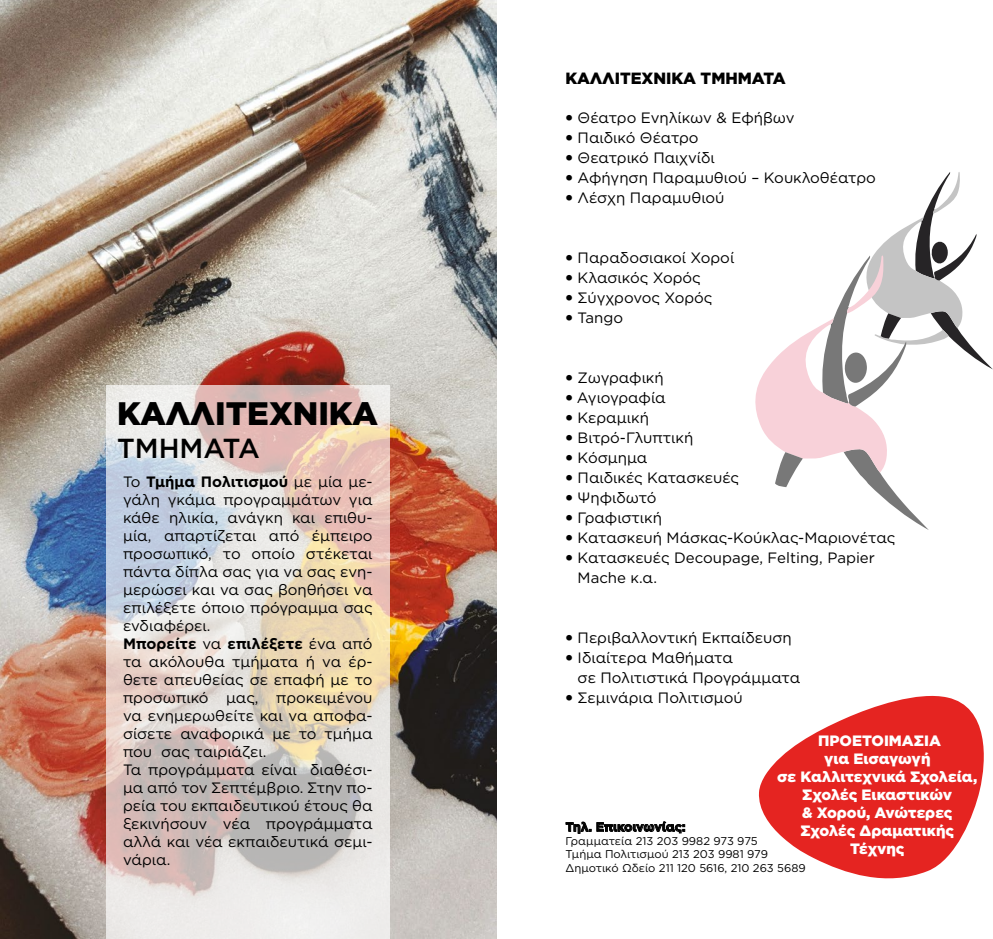
<style>
.page{position:relative;width:993px;height:939px;background:#fff}
.page>*{position:absolute;margin:0;border:0;box-sizing:border-box;transform-origin:0 0}
.t1{font:900 32.5px "Gotham";color:#000}
.t2{font:500 27.5px "Gotham";color:#000}
.t3{font:900 16.25px "Gotham";color:#000}
.t4{font:15px/18px "Gotham";letter-spacing:-.005em;color:#000}
.t5{font:900 15px/18px "Gotham";letter-spacing:-.005em;color:#fff;text-align:center}
.t6{font:700 12.5px "Gotham";letter-spacing:-.005em;color:#000}
.t7{font:11.25px/13.5px "Gotham";color:#000}
.s1{font-weight:700}
.s2{font-weight:900}
</style>
<div class="page">
<img style="left:0;top:0;width:496px;height:939px">
<svg style="left:106px;top:385px;width:284px;height:554px;background:#ded3cc"></svg>
<svg style="left:565px;top:821px;width:119px;height:13px"></svg>
<svg style="left:758px;top:695px;width:226px;height:184px;fill:#e52421"></svg>
<svg style="left:755px;top:172px;width:237px;height:358px"></svg>
<h1 class="t1" style="left:117px;top:399px;width:262px">ΚΑΛΛΙΤΕΧΝΙΚΑ</h1>
<h2 class="t2" style="left:117px;top:436px;width:144px">ΤΜΉΜΆΤΆ</h2>
<p class="t4" style="left:123px;top:473px;width:251px">Το <span class="s1">Τμήμα Πολιτισμού</span> με μία με&shy;γάλη γκάμα προγραμμάτων για κάθε ηλικία, ανάγκη και επιθυ&shy;μία, απαρτίζεται από έμπειρο προσωπικό, το οποίο στέκεται πάντα δίπλα σας για να σας ενη&shy;μερώσει και να σας βοηθήσει να επιλέξετε όποιο πρόγραμμα σας ενδιαφέρει.<br><span class="s1">Μπορείτε</span> να <span class="s1">επιλέξετε</span> ένα από τα ακόλουθα τμήματα ή να έρ&shy;θετε απευθείας σε επαφή με το προσωπικό μας, προκειμένου να ενημερωθείτε και να αποφα&shy;σίσετε αναφορικά με το τμήμα που σας ταιριάζει.<br>Τα προγράμματα είναι διαθέσι&shy;μα από τον Σεπτέμβριο. Στην πο&shy;ρεία του εκπαιδευτικού έτους θα ξεκινήσουν νέα προγράμματα αλλά και νέα εκπαιδευτικά σεμι&shy;νάρια.</p>
<p class="t3" style="left:565px;top:71px;width:221px">ΚΑΛΛΙΤΕΧΝΙΚΑ ΤΜΉΜΑΤΑ</p>
<p class="t4" style="left:565px;top:109px;width:230px"><span class="s2">•</span> Θέατρο Ενηλίκων &amp; Εφήβων</p>
<p class="t4" style="left:565px;top:129px;width:134px"><span class="s2">•</span> Παιδικό Θέατρο</p>
<p class="t4" style="left:565px;top:149px;width:151px"><span class="s2">•</span> Θεατρικό Παιχνίδι</p>
<p class="t4" style="left:565px;top:169px;width:311px"><span class="s2">•</span> Αφήγηση Παραμυθιού – Κουκλοθέατρο</p>
<p class="t4" style="left:565px;top:189px;width:160px"><span class="s2">•</span> Λέσχη Παραμυθιού</p>
<p class="t4" style="left:565px;top:249px;width:170px"><span class="s2">•</span> Παραδοσιακοί Χοροί</p>
<p class="t4" style="left:565px;top:269px;width:137px"><span class="s2">•</span> Κλασικός Χορός</p>
<p class="t4" style="left:565px;top:289px;width:148px"><span class="s2">•</span> Σύγχρονος Χορός</p>
<p class="t4" style="left:565px;top:309px;width:59px"><span class="s2">•</span> Tango</p>
<p class="t4" style="left:565px;top:369px;width:100px"><span class="s2">•</span> Ζωγραφική</p>
<p class="t4" style="left:565px;top:389px;width:102px"><span class="s2">•</span> Αγιογραφία</p>
<p class="t4" style="left:565px;top:409px;width:85px"><span class="s2">•</span> Κεραμική</p>
<p class="t4" style="left:565px;top:429px;width:129px"><span class="s2">•</span> Βιτρό-Γλυπτική</p>
<p class="t4" style="left:565px;top:449px;width:83px"><span class="s2">•</span> Κόσμημα</p>
<p class="t4" style="left:565px;top:469px;width:175px"><span class="s2">•</span> Παιδικές Κατασκευές</p>
<p class="t4" style="left:565px;top:489px;width:92px"><span class="s2">•</span> Ψηφιδωτό</p>
<p class="t4" style="left:565px;top:509px;width:98px"><span class="s2">•</span> Γραφιστική</p>
<p class="t4" style="left:565px;top:529px;width:331px"><span class="s2">•</span> Κατασκευή Μάσκας-Κούκλας-Μαριονέτας</p>
<p class="t4" style="left:577px;top:548px;width:298px;line-height:20px;text-indent:-12px"><span class="s2">•</span> Κατασκευές Decoupage, Felting, Papier<br>Mache κ.α.</p>
<p class="t4" style="left:565px;top:629px;width:228px"><span class="s2">•</span> Περιβαλλοντική Εκπαίδευση</p>
<p class="t4" style="left:577px;top:648px;width:224px;line-height:20px;text-indent:-12px"><span class="s2">•</span> Ιδιαίτερα Μαθήματα<br>σε Πολιτιστικά Προγράμματα</p>
<p class="t4" style="left:565px;top:689px;width:178px"><span class="s2">•</span> Σεμινάρια Πολιτισμού</p>
<p class="t5" style="left:777px;top:732px;width:201px">ΠΡΟΕΤΟΙΜΑΣΙΑ<br>για Εισαγωγή<br>σε Καλλιτεχνικά Σχολεία,<br>Σχολές Εικαστικών<br>&amp; Χορού, Ανώτερες<br>Σχολές Δραματικής<br>Τέχνης</p>
<p class="t6" style="left:565px;top:821px;width:121px">Τηλ. Επικοινωνίας:</p>
<p class="t7" style="left:565px;top:835px;width:241px">Γραμματεία 213 203 9982 973 975<br>Τμήμα Πολιτισμού 213 203 9981 979<br>Δημοτικό Ωδείο 211 120 5616, 210 263 5689</p>
</div>
